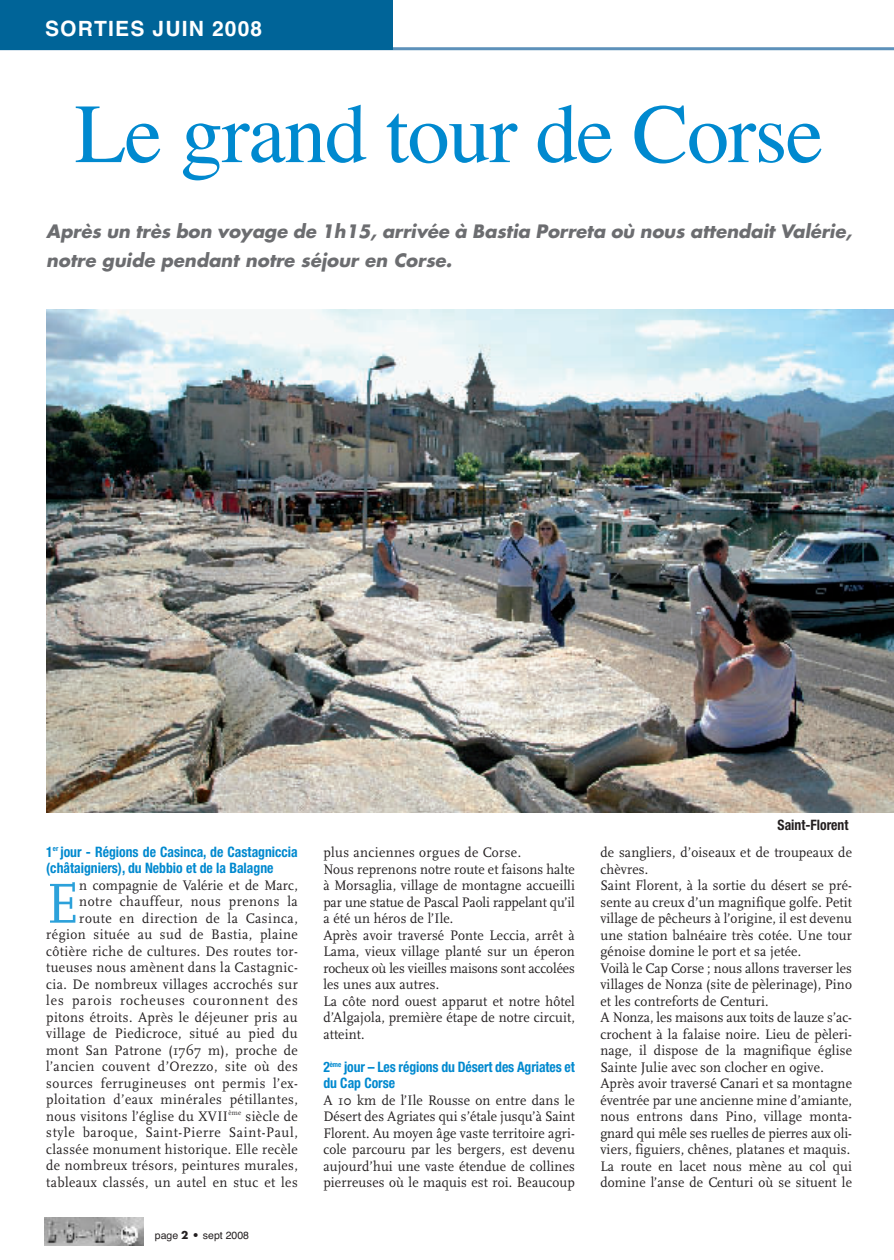
<style>
.page{position:relative;width:894px;height:1260px;background:#fff}
.page>*{position:absolute;margin:0;border:0;box-sizing:border-box;transform-origin:0 0}
.t1{font:84px "Times";letter-spacing:-.015em;color:#0089cf}
.t2{font:58.8px "Scala";color:#2ca1da;scale:.95 1}
.t3{font:700 21px "Helvetica";letter-spacing:.055em;color:#fff}
.t4{font:italic 700 18px/28.5px "Futura";color:#6c6d70}
.t5{font:14.4px/16.5px "Scala";letter-spacing:.01em;color:#231f20;scale:.95 1}
.t6{font:14.4px/16.5px "Scala";letter-spacing:.03em;color:#231f20;text-align:right;scale:.95 1}
.t7{font:700 condensed 14.4px/16.5px "Helvetica Neue";color:#0089cf;scale:.95 1}
.t8{font:700 condensed 14.4px "Helvetica Neue";color:#231f20;scale:.95 1}
.t9{font:10.5px "Helvetica";color:#231f20}
.s1{font-family:"Futura";font-weight:700}
</style>
<div class="page">
<img style="left:0;top:0;width:893px;height:1246px">
<h3 class="t3" style="left:45px;top:20px;width:219px">SORTIES JUIN 2008</h3>
<h1 class="t1" style="left:75px;top:103px;width:749px">Le grand tour de Corse</h1>
<p class="t4" style="left:46px;top:219px;width:809px">Après un très bon voyage de 1h15, arrivée à Bastia Porreta où nous attendait Valérie, notre guide pendant notre séjour en Corse.</p>
<p class="t7" style="left:46px;top:844px;width:266px">1<sup>er</sup> jour - Régions de Casinca, de Castagniccia (châtaigniers), du Nebbio et de la Balagne</p>
<h2 class="t2" style="left:46px;top:878px;width:36px">E</h2>
<p class="t6" style="left:46px;top:877px;width:266px">n compagnie de Valérie et de Marc, notre chauffeur, nous prenons la route en direction de la Casinca, région située au sud de Bastia, plaine côtière riche de cultures. Des routes tor&shy;tueuses nous amènent dans la Castagnic&shy;cia. De nombreux villages accrochés sur les parois rocheuses couronnent des pitons étroits. Après le déjeuner pris au village de Piedicroce, situé au pied du mont San Patrone (1767 m), proche de l’ancien couvent d’Orezzo, site où des sources ferrugineuses ont permis l’ex&shy;ploitation d’eaux minérales pétillantes, nous visitons l’église du XVII<sup>ème</sup> siècle de style baroque, Saint-Pierre Saint-Paul, classée monument historique. Elle recèle de nombreux trésors, peintures murales, tableaux classés, un autel en stuc et les</p>
<p class="t9" style="left:155px;top:1231px;width:96px">page <span class="s1">2 •</span> sept 2008</p>
<p class="t5" style="left:323px;top:845px;width:266px">plus anciennes orgues de Corse.<br>Nous reprenons notre route et faisons halte à Morsaglia, village de montagne accueilli par une statue de Pascal Paoli rappelant qu’il a été un héros de l’Ile.<br>Après avoir traversé Ponte Leccia, arrêt à Lama, vieux village planté sur un éperon rocheux où les vieilles maisons sont accolées les unes aux autres.<br>La côte nord ouest apparut et notre hôtel d’Algajola, première étape de notre circuit, atteint.</p>
<p class="t7" style="left:323px;top:1059px;width:266px">2<sup>ème</sup> jour – Les régions du Désert des Agriates et du Cap Corse</p>
<p class="t5" style="left:323px;top:1092px;width:266px;text-align:justify">A 10 km de l’Ile Rousse on entre dans le Désert des Agriates qui s’étale jusqu’à Saint Florent. Au moyen âge vaste territoire agri&shy;cole parcouru par les bergers, est devenu aujourd’hui une vaste étendue de collines pierreuses où le maquis est roi. Beaucoup</p>
<p class="t8" style="left:777px;top:819px;width:76px">Saint-Florent</p>
<p class="t5" style="left:600px;top:845px;width:266px">de sangliers, d’oiseaux et de troupeaux de chèvres.<br>Saint Florent, à la sortie du désert se pré&shy;sente au creux d’un magnifique golfe. Petit village de pêcheurs à l’origine, il est devenu une station balnéaire très cotée. Une tour génoise domine le port et sa jetée.<br>Voilà le Cap Corse ; nous allons traverser les villages de Nonza (site de pèlerinage), Pino et les contreforts de Centuri.<br>A Nonza, les maisons aux toits de lauze s’ac&shy;crochent à la falaise noire. Lieu de pèleri&shy;nage, il dispose de la magnifique église Sainte Julie avec son clocher en ogive.<br>Après avoir traversé Canari et sa montagne éventrée par une ancienne mine d’amiante, nous entrons dans Pino, village monta&shy;gnard qui mêle ses ruelles de pierres aux oli&shy;viers, figuiers, chênes, platanes et maquis.<br>La route en lacet nous mène au col qui domine l’anse de Centuri où se situent le</p>
</div>
